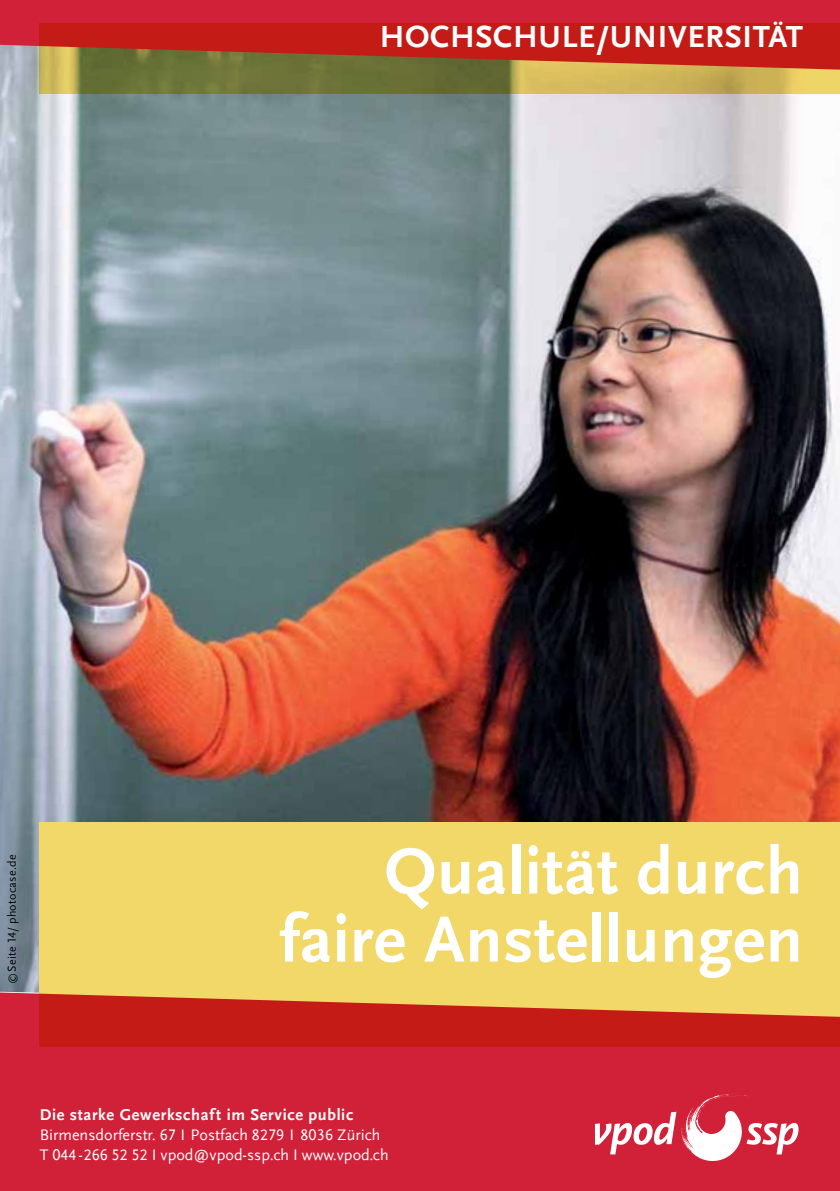
<style>
.page{position:relative;width:840px;height:1191px;background:#fff}
.page>*{position:absolute;margin:0;border:0;box-sizing:border-box;transform-origin:0 0}
.t1{font:700 68px/68px "Scala Sans";letter-spacing:.01em;color:#fff;text-align:right}
.t2{font:700 32px "Scala Sans";letter-spacing:.02em;color:#fff}
.t3{font:700 16.4px "Scala Sans";letter-spacing:.04em;color:#fff}
.t4{font:16px/20px "Scala Sans LF";color:#fff}
.t5{font:12px "Scala Sans LF";letter-spacing:.02em;color:#000502}
.s1{font-size:11px}
.s2{font-family:"Scala Sans LF Caps"}
</style>
<div class="page">
<div style="left:0;top:0;width:839px;height:45px;background:#d12138"></div>
<img style="left:0;top:45px;width:839px;height:947px">
<div style="left:40px;top:822px;width:799px;height:225px;background:#f1d869"></div>
<svg style="left:0;top:992px;width:839px;height:199px;background:#d02c34"></svg>
<svg style="left:594px;top:1093px;width:204px;height:68px"></svg>
<svg style="left:40px;top:23px;width:799px;height:71px;background:#ab552e"></svg>
<h2 class="t2" style="left:379px;top:18px;width:424px">HOCHSCHULE/UNIVERSITÄT</h2>
<p class="t5" style="left:5px;top:983px;width:130px;rotate:-90deg"><span class="s1">©</span>Seite 14/ photocase.de</p>
<h1 class="t1" style="left:279px;top:838px;width:524px">Qualität durch faire Anstellungen</h1>
<p class="t3" style="left:40px;top:1105px;width:315px">Die starke Gewerkschaft im Service public</p>
<p class="t4" style="left:40px;top:1125px;width:350px">Birmensdorferstr. <span class="s2">67</span> I Postfach <span class="s2">8279 I 8036</span> Zürich<br>T <span class="s2">044 -266 52 52</span> I vpod@vpod-ssp.ch I www.vpod.ch</p>
</div>
